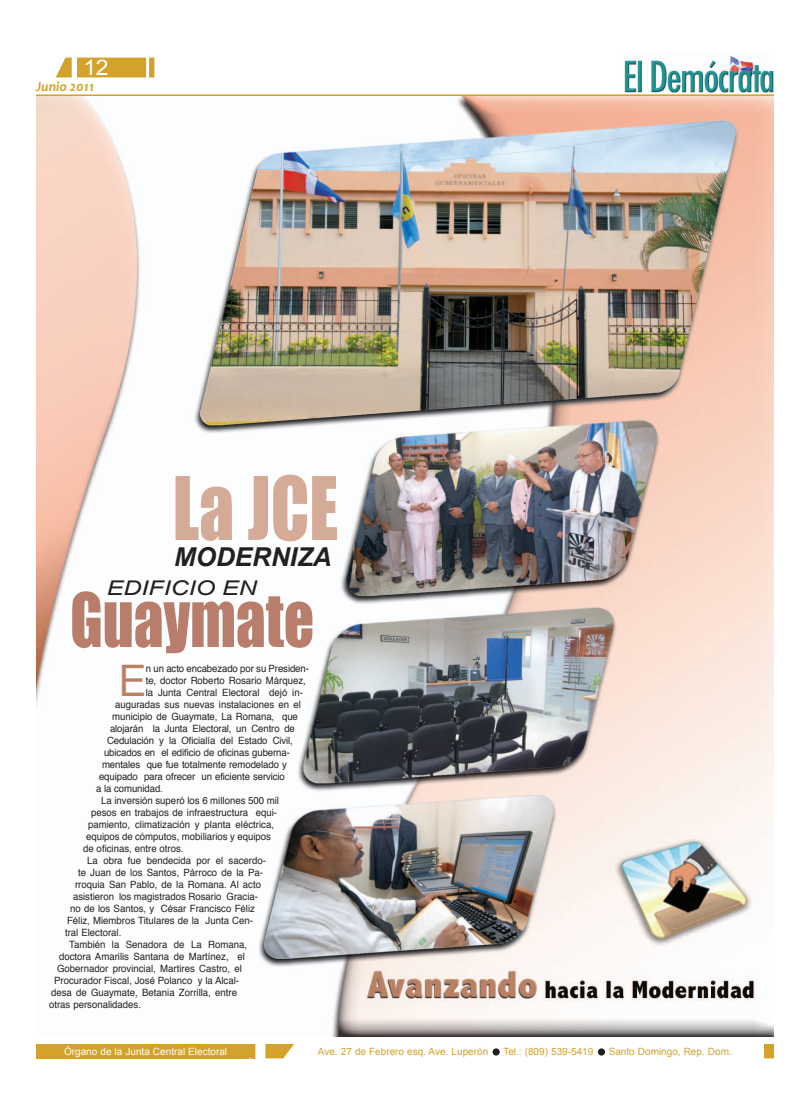
<style>
.page{position:relative;width:810px;height:1116px;background:#fff}
.page>*{position:absolute;margin:0;border:0;box-sizing:border-box;transform-origin:0 0}
.t1{font:81px "Impact";color:#d3ab97;scale:.86 1}
.t2{font:69px "Impact";color:#b87d6b;scale:.86 1}
.t3{font:43.5px "Helvetica";color:#ba8265;scale:.96 1}
.t4{font:italic 700 26px "Arial";color:#231f20}
.t5{font:21.5px "Arial";color:#fff;scale:1.07 1}
.t6{font:italic 20.2px "Arial";color:#231f20;scale:1.23 1}
.t7{font:italic 700 14px "Candara";color:#d2a22a}
.t8{font:10px "Helvetica";color:#231f20;scale:.96 1}
.t9{font:10px "Arial";color:#d2a22a}
.t10{font:10px "Arial";color:#fff}
</style>
<div class="page">
<svg style="left:56px;top:58px;width:90px;height:19px;background:#d4a736"></svg>
<div style="left:72px;top:56px;width:5px;height:23px;background:#fff"></div>
<div style="left:149px;top:58px;width:5px;height:20px;background:#d2a22a"></div>
<div style="left:36px;top:1044px;width:213px;height:14px;background:#d2a22a"></div>
<div style="left:764px;top:1044px;width:10px;height:14px;background:#d2a22a"></div>
<svg style="left:249px;top:1044px;width:45px;height:14px"></svg>
<div style="left:255px;top:1042px;width:10px;height:19px;background:#fff"></div>
<div style="left:493px;top:1048px;width:7px;height:8px;background:#231f20;border-radius:50%"></div>
<div style="left:598px;top:1048px;width:7px;height:8px;background:#231f20;border-radius:50%"></div>
<img style="left:624px;top:56px;width:150px;height:37px">
<hr style="left:36px;top:94px;width:738px;height:2px;background:#d2a22a">
<img style="left:36px;top:96px;width:738px;height:941px">
<h3 class="t5" style="left:83px;top:55px;width:25px">12</h3>
<h3 class="t7" style="left:36px;top:78px;width:60px">Junio 2011</h3>
<h1 class="t1" style="left:173px;top:445px;width:194px">La JCE</h1>
<h3 class="t4" style="left:174px;top:543px;width:21px">MODER</h3>
<h3 class="t4" style="left:271px;top:543px;width:58px">NIZA</h3>
<h3 class="t6" style="left:107px;top:576px;width:12px">EDIFICIO</h3>
<h3 class="t6" style="left:222px;top:576px;width:16px">EN</h3>
<h2 class="t2" style="left:70px;top:566px;width:285px">Guaymate</h2>
<h3 class="t3" style="left:118px;top:644px;width:30px">E</h3>
<p class="t8" style="left:146px;top:660px;width:171px">n un acto encabezado por su Presiden-</p>
<p class="t8" style="left:146px;top:672px;width:168px">te, doctor Roberto Rosario Márquez,</p>
<p class="t8" style="left:146px;top:684px;width:165px">la Junta Central Electoral dejó in-</p>
<p class="t8" style="left:115px;top:696px;width:195px">auguradas sus nuevas instalaciones en el</p>
<p class="t8" style="left:112px;top:708px;width:195px">municipio de Guaymate, La Romana, que</p>
<p class="t8" style="left:110px;top:720px;width:194px">alojarán la Junta Electoral, un Centro de</p>
<p class="t8" style="left:107px;top:732px;width:195px">Cedulación y la Oficialía del Estado Civil,</p>
<p class="t8" style="left:104px;top:744px;width:195px">ubicados en el edificio de oficinas guberna-</p>
<p class="t8" style="left:102px;top:756px;width:194px">mentales que fue totalmente remodelado y</p>
<p class="t8" style="left:99px;top:768px;width:195px">equipado para ofrecer un eficiente servicio</p>
<p class="t8" style="left:96px;top:780px;width:71px">a la comunidad.</p>
<p class="t8" style="left:101px;top:792px;width:187px">La inversión superó los 6 millones 500 mil</p>
<p class="t8" style="left:91px;top:804px;width:195px">pesos en trabajos de infraestructura equi-</p>
<p class="t8" style="left:88px;top:816px;width:195px">pamiento, climatización y planta eléctrica,</p>
<p class="t8" style="left:86px;top:828px;width:194px">equipos de cómputos, mobiliarios y equipos</p>
<p class="t8" style="left:83px;top:840px;width:106px">de oficinas, entre otros.</p>
<p class="t8" style="left:87px;top:852px;width:188px">La obra fue bendecida por el sacerdo-</p>
<p class="t8" style="left:78px;top:864px;width:194px">te Juan de los Santos, Párroco de la Pa-</p>
<p class="t8" style="left:75px;top:876px;width:195px">rroquia San Pablo, de la Romana. Al acto</p>
<p class="t8" style="left:73px;top:888px;width:194px">asistieron los magistrados Rosario Gracia-</p>
<p class="t8" style="left:70px;top:900px;width:194px">no de los Santos, y César Francisco Féliz</p>
<p class="t8" style="left:67px;top:912px;width:195px">Féliz, Miembros Titulares de la Junta Cen-</p>
<p class="t8" style="left:65px;top:924px;width:60px">tral Electoral.</p>
<p class="t8" style="left:69px;top:936px;width:187px">También la Senadora de La Romana,</p>
<p class="t8" style="left:59px;top:948px;width:195px">doctora Amarilis Santana de Martínez, el</p>
<p class="t8" style="left:57px;top:960px;width:194px">Gobernador provincial, Martires Castro, el</p>
<p class="t8" style="left:54px;top:972px;width:194px">Procurador Fiscal, José Polanco y la Alcal-</p>
<p class="t8" style="left:51px;top:984px;width:195px">desa de Guaymate, Betania Zorrilla, entre</p>
<p class="t8" style="left:49px;top:996px;width:97px">otras personalidades.</p>
<p class="t10" style="left:64px;top:1045px;width:165px">Órgano de la Junta Central Electoral</p>
<p class="t9" style="left:318px;top:1046px;width:172px">Ave. 27 de Febrero esq. Ave. Luperón</p>
<p class="t9" style="left:503px;top:1046px;width:92px">Tel.: (809) 539-5419</p>
<p class="t9" style="left:609px;top:1046px;width:125px">Santo Domingo, Rep. Dom.</p>
</div>
